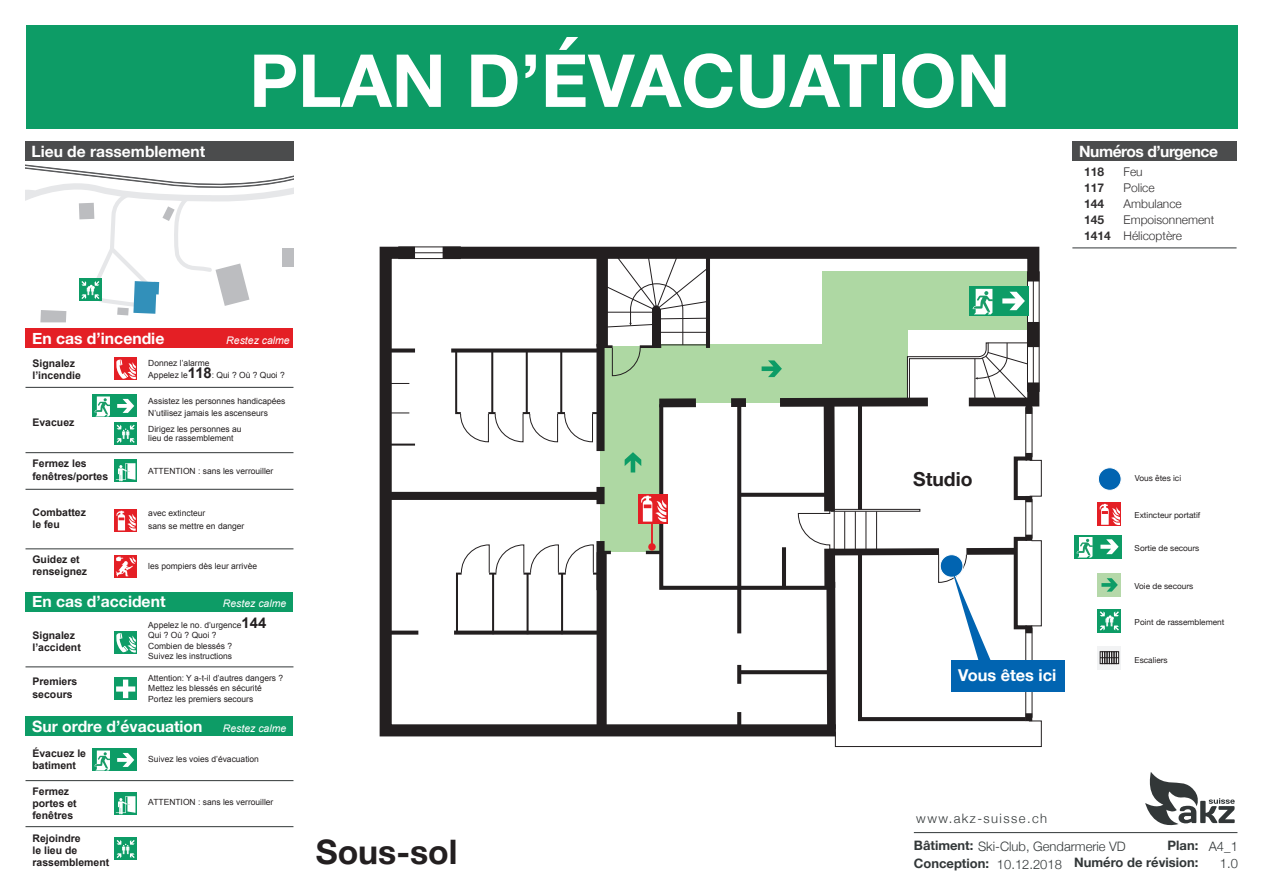
<style>
.page{position:relative;width:1263px;height:893px;background:#fff}
.page>*{position:absolute;margin:0;border:0;box-sizing:border-box;transform-origin:0 0}
.t1{font:700 73.2px "Helvetica Neue";color:#fff}
.t2{font:700 33.75px "Helvetica Neue";color:#231f20}
.t3{font:700 19.35px "Helvetica Neue";color:#231f20}
.t4{font:700 16.35px "Helvetica Neue";color:#fff}
.t5{font:700 15.75px "Helvetica Neue";color:#fff}
.t6{font:700 15.6px "Helvetica Neue";color:#fff}
.t7{font:700 15.6px "Helvetica Neue";letter-spacing:-.03em;color:#fff}
.t8{font:300 13.05px/28px "Helvetica Neue";color:#323738}
.t9{font:700 13.05px "Helvetica Neue";color:#323738}
.t10{font:300 12px/16px "Helvetica Neue";color:#312f30}
.t11{font:700 12px/16px "Helvetica Neue";color:#312f30}
.t12{font:700 10.5px/12.3px "Arial";color:#231f20}
.t13{font:italic 10.5px "Arial";color:#fff}
.t14{font:8.55px/10.5px "Arial";color:#231f20}
.t15{font:8.25px "Helvetica Neue";color:#231f20}
.s1{font-weight:700;font-size:14.85px}
.s2{font-weight:700}
</style>
<div class="page">
<div style="left:26px;top:26px;width:1211px;height:103px;background:#0d9c66"></div>
<svg style="left:26px;top:164px;width:268px;height:158px"></svg>
<div style="left:26px;top:141px;width:268px;height:20px;background:#4b4c4d"></div>
<hr style="left:1072px;top:248px;width:164px;height:1px;background:#323738">
<div style="left:1072px;top:141px;width:164px;height:20px;background:#4b4c4d"></div>
<div style="left:1074px;top:535px;width:23px;height:24px;background:#0d9c66"></div>
<svg style="left:1076px;top:537px;width:17px;height:21px"></svg>
<div style="left:1098px;top:535px;width:23px;height:24px;background:#0d9c66"></div>
<svg style="left:1100px;top:539px;width:18px;height:15px"></svg>
<div style="left:1097px;top:502px;width:24px;height:24px;background:#e41f25"></div>
<svg style="left:1100px;top:504px;width:20px;height:21px"></svg>
<div style="left:1098px;top:468px;width:23px;height:22px;background:#0164b1;border-radius:50%"></div>
<div style="left:1098px;top:467px;width:23px;height:24px;border:1px solid #fff;border-radius:50%"></div>
<div style="left:1097px;top:609px;width:24px;height:24px;background:#0d9c66"></div>
<svg style="left:1100px;top:611px;width:19px;height:20px"></svg>
<svg style="left:1097px;top:646px;width:24px;height:23px"></svg>
<svg style="left:1100px;top:651px;width:19px;height:13px"></svg>
<div style="left:1097px;top:573px;width:24px;height:24px;background:#b5d8a9"></div>
<svg style="left:1101px;top:578px;width:17px;height:14px"></svg>
<svg style="left:1145px;top:772px;width:90px;height:54px"></svg>
<hr style="left:914px;top:832px;width:323px;height:1px;background:#323738">
<div style="left:92px;top:395px;width:23px;height:22px;background:#0d9c66"></div>
<svg style="left:94px;top:396px;width:16px;height:20px"></svg>
<div style="left:92px;top:749px;width:23px;height:22px;background:#0d9c66"></div>
<svg style="left:94px;top:750px;width:16px;height:20px"></svg>
<div style="left:115px;top:395px;width:22px;height:22px;background:#0d9c66"></div>
<svg style="left:117px;top:399px;width:17px;height:14px"></svg>
<div style="left:115px;top:749px;width:22px;height:22px;background:#0d9c66"></div>
<svg style="left:117px;top:753px;width:17px;height:14px"></svg>
<svg style="left:115px;top:509px;width:22px;height:23px"></svg>
<svg style="left:117px;top:511px;width:19px;height:20px"></svg>
<div style="left:115px;top:423px;width:22px;height:22px;background:#0d9c66"></div>
<svg style="left:117px;top:425px;width:18px;height:18px"></svg>
<div style="left:115px;top:838px;width:22px;height:22px;background:#0d9c66"></div>
<svg style="left:117px;top:840px;width:18px;height:18px"></svg>
<svg style="left:115px;top:460px;width:22px;height:22px"></svg>
<svg style="left:116px;top:463px;width:19px;height:18px"></svg>
<svg style="left:115px;top:793px;width:22px;height:22px"></svg>
<svg style="left:116px;top:796px;width:19px;height:18px"></svg>
<svg style="left:115px;top:555px;width:22px;height:22px"></svg>
<svg style="left:116px;top:557px;width:20px;height:19px"></svg>
<hr style="left:26px;top:387px;width:267px;height:1px;background:#323738">
<hr style="left:26px;top:452px;width:267px;height:1px;background:#323738">
<hr style="left:26px;top:489px;width:267px;height:1px;background:#323738">
<hr style="left:26px;top:549px;width:267px;height:1px;background:#323738">
<hr style="left:26px;top:667px;width:267px;height:1px;background:#323738">
<hr style="left:26px;top:780px;width:267px;height:1px;background:#323738">
<hr style="left:26px;top:826px;width:267px;height:1px;background:#323738">
<div style="left:115px;top:631px;width:22px;height:22px;background:#0d9c66"></div>
<svg style="left:116px;top:633px;width:20px;height:20px"></svg>
<svg style="left:115px;top:678px;width:22px;height:22px"></svg>
<svg style="left:116px;top:680px;width:19px;height:18px"></svg>
<div style="left:26px;top:329px;width:267px;height:19px;background:#e41f25"></div>
<div style="left:26px;top:716px;width:267px;height:20px;background:#0d9c66"></div>
<div style="left:26px;top:592px;width:267px;height:19px;background:#0d9c66"></div>
<div style="left:115px;top:358px;width:22px;height:22px;background:#e41f25"></div>
<svg style="left:116px;top:359px;width:20px;height:21px"></svg>
<svg style="left:379px;top:246px;width:51px;height:491px"></svg>
<hr style="left:398px;top:258px;width:63px;height:1px;background:#231f20">
<hr style="left:398px;top:252px;width:63px;height:1px;background:#231f20">
<hr style="left:398px;top:247px;width:63px;height:1px;background:#231f20">
<div style="left:951px;top:660px;width:114px;height:31px;background:#0164b1"></div>
<svg style="left:430px;top:246px;width:615px;height:501px"></svg>
<hr style="left:651px;top:522px;width:2px;height:25px;background:#e41f25">
<div style="left:648px;top:543px;width:8px;height:8px;background:#e41f25;border-radius:50%"></div>
<h3 class="t6" style="left:31px;top:139px;width:175px">Lieu de rassemblement</h3>
<h1 class="t1" style="left:249px;top:23px;width:763px">PLAN D’ÉVACUATION</h1>
<h3 class="t7" style="left:1079px;top:139px;width:140px">Numéros d’urgence</h3>
<h3 class="t11" style="left:1084px;top:164px;width:28px">118<br>117<br>144<br>145<br>1414</h3>
<h3 class="t10" style="left:1123px;top:163px;width:92px">Feu<br>Police<br>Ambulance<br>Empoisonnement<br>Hélicoptère</h3>
<h3 class="t5" style="left:32px;top:326px;width:134px">En cas d’incendie</h3>
<p class="t13" style="left:226px;top:333px;width:65px">Restez calme</p>
<p class="t12" style="left:32px;top:357px;width:50px">Signalez l’incendie</p>
<p class="t12" style="left:32px;top:416px;width:43px">Evacuez</p>
<p class="t12" style="left:32px;top:458px;width:77px">Fermez les fenêtres/portes</p>
<p class="t12" style="left:32px;top:506px;width:55px">Combattez le feu</p>
<p class="t12" style="left:32px;top:553px;width:56px">Guidez et renseignez</p>
<p class="t14" style="left:148px;top:356px;width:138px;line-height:12.1px">Donnez l’alarme<br>Appelez le<span class="s1">118</span>: Qui ? Où ? Quoi ?</p>
<p class="t14" style="left:148px;top:395px;width:139px;line-height:12.1px">Assistez les personnes handicapées<br>N’utilisez jamais les ascenseurs</p>
<p class="t14" style="left:148px;top:424px;width:95px;line-height:9.6px">Dirigez les personnes au lieu de rassemblement</p>
<p class="t14" style="left:148px;top:466px;width:127px">ATTENTION : sans les verrouiller</p>
<p class="t14" style="left:148px;top:507px;width:98px;line-height:12.1px">avec extincteur<br>sans se mettre en danger</p>
<p class="t14" style="left:148px;top:561px;width:110px">les pompiers dès leur arrivèe</p>
<h3 class="t5" style="left:32px;top:589px;width:135px">En cas d’accident</h3>
<p class="t13" style="left:223px;top:597px;width:65px">Restez calme</p>
<p class="t12" style="left:32px;top:629px;width:50px">Signalez l’accident</p>
<p class="t12" style="left:32px;top:676px;width:46px">Premiers secours</p>
<p class="t14" style="left:148px;top:619px;width:120px">Appelez le no. d’urgence<span class="s1">144<br></span>Qui ? Où ? Quoi ?<br>Combien de blessés ?<br>Suivez les instructions</p>
<p class="t14" style="left:148px;top:673px;width:136px">Attention: Y a-t-il d’autres dangers ?<br>Mettez les blessés en sécurité<br>Portez les premiers secours</p>
<h3 class="t5" style="left:32px;top:714px;width:172px">Sur ordre d’évacuation</h3>
<p class="t13" style="left:223px;top:721px;width:65px">Restez calme</p>
<h3 class="t3" style="left:913px;top:464px;width:61px">Studio</h3>
<h3 class="t4" style="left:958px;top:663px;width:100px">Vous êtes ici</h3>
<p class="t15" style="left:1135px;top:472px;width:48px">Vous êtes ici</p>
<p class="t15" style="left:1135px;top:509px;width:67px">Extincteur portatif</p>
<p class="t15" style="left:1135px;top:542px;width:66px">Sortie de secours</p>
<p class="t15" style="left:1135px;top:580px;width:60px">Voie de secours</p>
<p class="t15" style="left:1135px;top:616px;width:91px">Point de rassemblement</p>
<p class="t15" style="left:1135px;top:654px;width:34px">Escaliers</p>
<p class="t12" style="left:32px;top:747px;width:55px">Évacuez le batiment</p>
<p class="t12" style="left:32px;top:785px;width:46px">Fermez portes et fenêtres</p>
<p class="t12" style="left:32px;top:832px;width:78px">Rejoindre<br>le lieu de rassemblement</p>
<p class="t14" style="left:148px;top:754px;width:112px">Suivez les voies d’évacuation</p>
<p class="t14" style="left:148px;top:797px;width:127px">ATTENTION : sans les verrouiller</p>
<h2 class="t2" style="left:316px;top:825px;width:143px">Sous-sol</h2>
<h3 class="t8" style="left:914px;top:803px;width:214px">www.akz-suisse.ch<br><span class="s2">Bâtiment:</span> Ski-Club, Gendarmerie VD</h3>
<h3 class="t9" style="left:1167px;top:835px;width:32px">Plan:</h3>
<h3 class="t8" style="left:1209px;top:831px;width:31px">A4_1</h3>
<h3 class="t9" style="left:914px;top:853px;width:77px">Conception:</h3>
<h3 class="t9" style="left:1074px;top:852px;width:126px">Numéro de révision:</h3>
<h3 class="t8" style="left:1220px;top:848px;width:20px">1.0</h3>
<h3 class="t8" style="left:997px;top:849px;width:66px">10.12.2018</h3>
</div>
